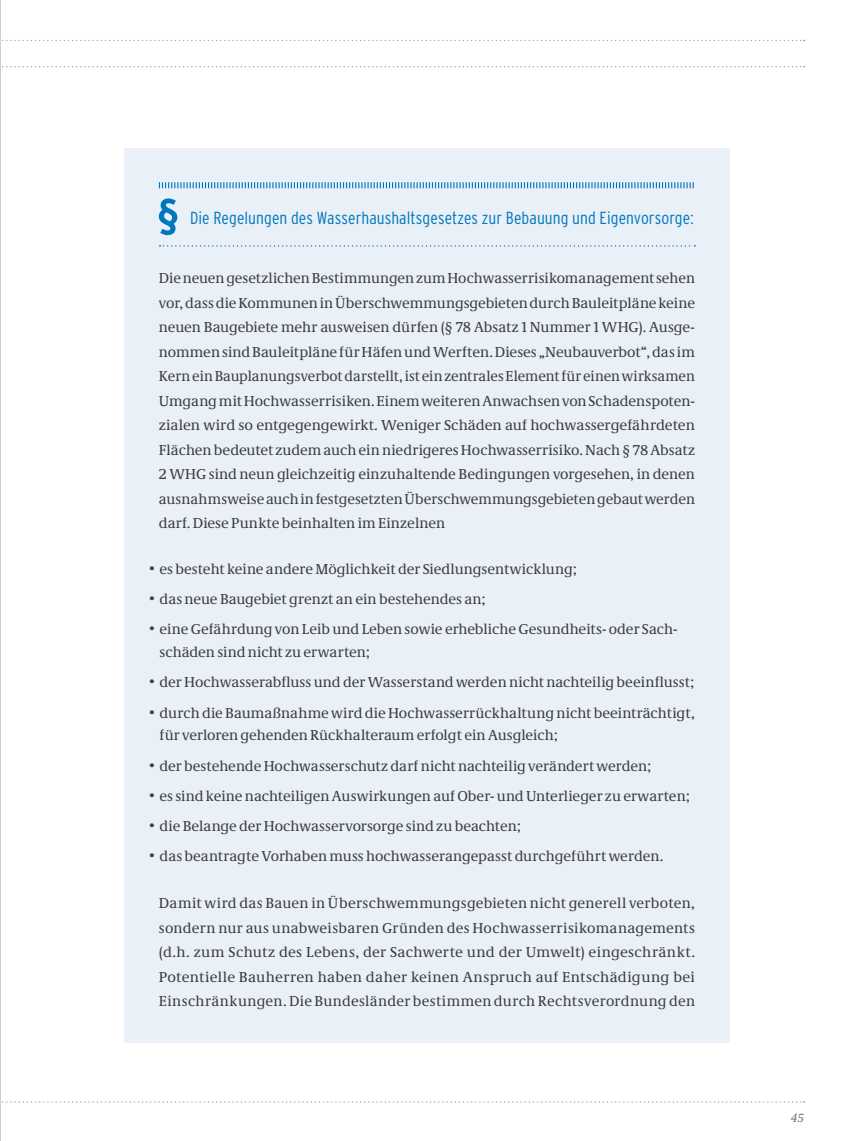
<style>
.page{position:relative;width:844px;height:1141px;background:#fff}
.page>*{position:absolute;margin:0;border:0;box-sizing:border-box;transform-origin:0 0}
.Innenseite_Subheadli{font:300 condensed 17.5px "Interstate";letter-spacing:.005em;color:#0076bd}
.Fließtext{font:14.88px/24.5px "Neue Demos";color:#3e3d40;text-align:justify}
.t1{font:italic 12.25px "Neue Demos";color:#707172}
</style>
<div class="page">
<div style="left:124px;top:149px;width:605px;height:894px;background:#eaf0f8"></div>
<svg style="left:159px;top:245px;width:536px;height:2px"></svg>
<svg style="left:159px;top:182px;width:534px;height:6px"></svg>
<svg style="left:159px;top:198px;width:18px;height:37px"></svg>
<svg style="left:2px;top:1101px;width:802px;height:2px"></svg>
<svg style="left:2px;top:40px;width:802px;height:1px"></svg>
<svg style="left:2px;top:66px;width:802px;height:1px"></svg>
<hr style="left:0;top:0;width:1px;height:1141px;background:#9c9e9f">
<p class="Innenseite_Subheadli" style="left:190px;top:208px;width:505px">Die Regelungen des Wasserhaushaltsgesetzes zur Bebauung und Eigenvorsorge:</p>
<p class="Fließtext" style="left:159px;top:266px;width:537px">DieneuengesetzlichenBestimmungenzumHochwasserrisikomanagementsehen vor,dassdieKommuneninÜberschwemmungsgebietendurchBauleitplänekeine neuen Baugebiete mehr ausweisen dürfen (§ 78 Absatz 1 Nummer 1 WHG). Ausge&shy;nommensindBauleitpläne fürHäfenundWerften.Dieses „Neubauverbot“,dasim KerneinBauplanungsverbotdarstellt,isteinzentralesElementfüreinenwirksamen UmgangmitHochwasserrisiken.EinemweiterenAnwachsenvonSchadenspoten&shy;zialen wird so entgegengewirkt. Weniger Schäden auf hochwassergefährdeten Flächenbedeutet zudemaucheinniedrigeresHochwasserrisiko.Nach§ 78Absatz 2 WHG sind neun gleichzeitig einzuhaltende Bedingungen vorgesehen, in denen ausnahmsweiseauchinfestgesetztenÜberschwemmungsgebietengebautwerden darf. Diese Punkte beinhalten im Einzelnen</p>
<p class="Fließtext" style="left:149px;top:557px;width:429px">• es besteht keine andere Möglichkeit der Siedlungsentwicklung;</p>
<p class="Fließtext" style="left:149px;top:587px;width:337px">• das neue Baugebiet grenzt an ein bestehendes an;</p>
<p class="Fließtext" style="left:159px;top:618px;width:519px;line-height:22.8px;text-indent:-10px">• eineGefährdung von Leib und Leben sowie erheblicheGesundheits- oder Sach&shy;schäden sind nicht zu erwarten;</p>
<p class="Fließtext" style="left:149px;top:670px;width:546px">• der Hochwasserabfluss und derWasserstandwerden nicht nachteilig beeinflusst;</p>
<p class="Fließtext" style="left:159px;top:701px;width:536px;line-height:22.8px;text-indent:-10px">• durch die Baumaßnahmewird die Hochwasserrückhaltung nicht beeinträchtigt, für verloren gehenden Rückhalteraum erfolgt einAusgleich;</p>
<p class="Fließtext" style="left:149px;top:753px;width:503px">• der bestehende Hochwasserschutz darf nicht nachteilig verändertwerden;</p>
<p class="Fließtext" style="left:149px;top:783px;width:541px">• essind keine nachteiligenAuswirkungen auf Ober- und Unterlieger zu erwarten;</p>
<p class="Fließtext" style="left:149px;top:813px;width:373px">• die Belange der Hochwasservorsorge sind zu beachten;</p>
<p class="Fließtext" style="left:149px;top:844px;width:515px">• das beantragteVorhaben muss hochwasserangepasst durchgeführtwerden.</p>
<p class="Fließtext" style="left:159px;top:891px;width:537px">Damit wird das Bauen in Überschwemmungsgebieten nicht generell verboten, sondern nur aus unabweisbaren Gründen des Hochwasserrisikomanagements (d.h. zum Schutz des Lebens, der Sachwerte und der Umwelt) eingeschränkt.<br>Potentielle Bauherren haben daher keinen Anspruch auf Entschädigung bei Einschränkungen. Die Bundesländer bestimmen durch Rechtsverordnung den</p>
<p class="t1" style="left:790px;top:1111px;width:15px">45</p>
</div>
